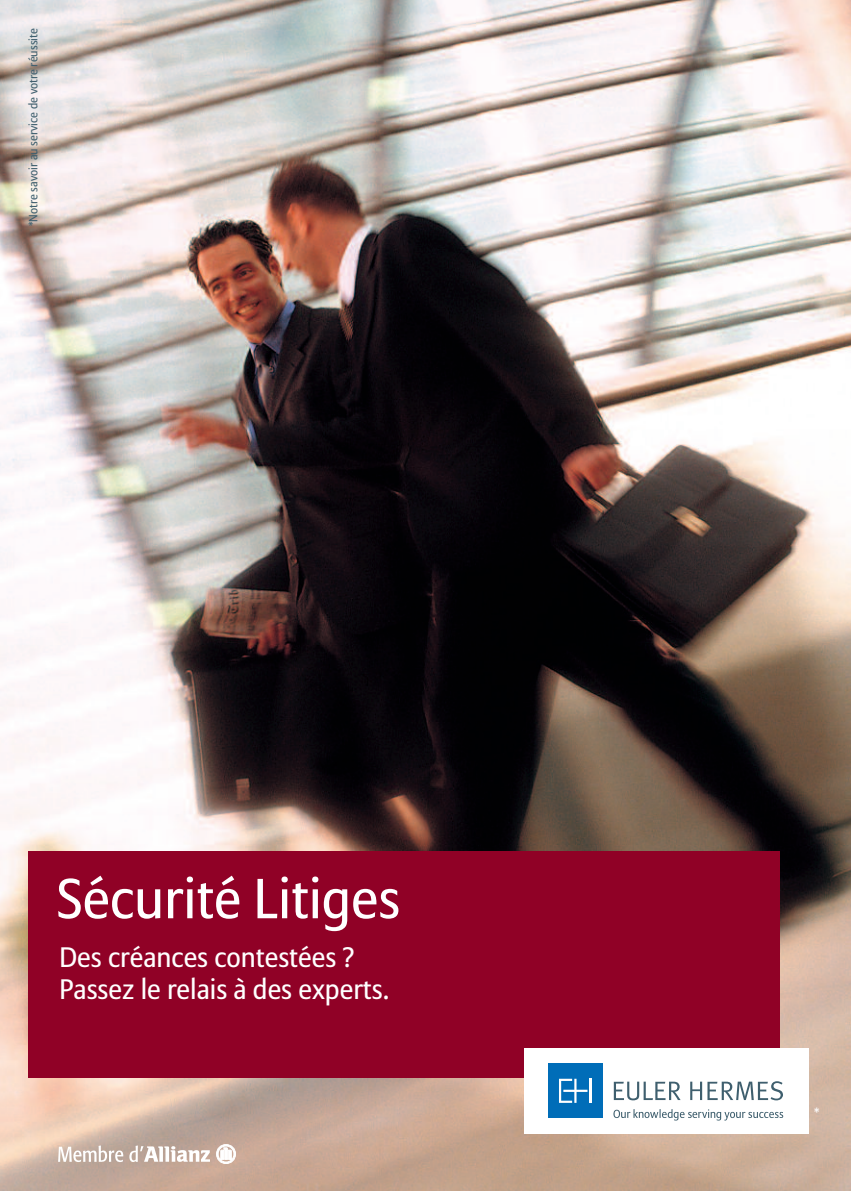
<style>
.page{position:relative;width:851px;height:1191px;background:#fff}
.page>*{position:absolute;margin:0;border:0;box-sizing:border-box;transform-origin:0 0}
.t1{font:56px "Allianz Sans";color:#fff}
.t2{font:28px/32px "Allianz Sans";color:#fff}
.t3{font:14.4px "Allianz Sans";color:#fff}
.t4{font:12px "Allianz Sans";color:#3f5f6e}
</style>
<div class="page">
<img style="left:0;top:0;width:850px;height:1191px">
<div style="left:28px;top:850px;width:752px;height:227px;background:#900126"></div>
<svg style="left:58px;top:1145px;width:65px;height:17px"></svg>
<svg style="left:129px;top:1145px;width:81px;height:17px"></svg>
<svg style="left:216px;top:1144px;width:20px;height:19px"></svg>
<div style="left:524px;top:1048px;width:284px;height:85px;background:#fff"></div>
<div style="left:548px;top:1063px;width:54px;height:55px;background:#006db8"></div>
<hr style="left:589px;top:1078px;width:2px;height:24px;background:#fff">
<svg style="left:559px;top:1078px;width:28px;height:24px"></svg>
<svg style="left:613px;top:1081px;width:67px;height:19px"></svg>
<svg style="left:690px;top:1081px;width:92px;height:19px"></svg>
<svg style="left:613px;top:1109px;width:170px;height:11px"></svg>
<p class="t4" style="left:28px;top:226px;width:199px;rotate:-90deg">*Notre savoir au service de votre réussite</p>
<h1 class="t1" style="left:57px;top:875px;width:345px">Sécurité Litiges</h1>
<p class="t2" style="left:60px;top:943px;width:331px">Des créances contestées ?<br>Passez le relais à des experts.</p>
<p class="t3" style="left:814px;top:1107px;width:7px">*</p>
</div>
